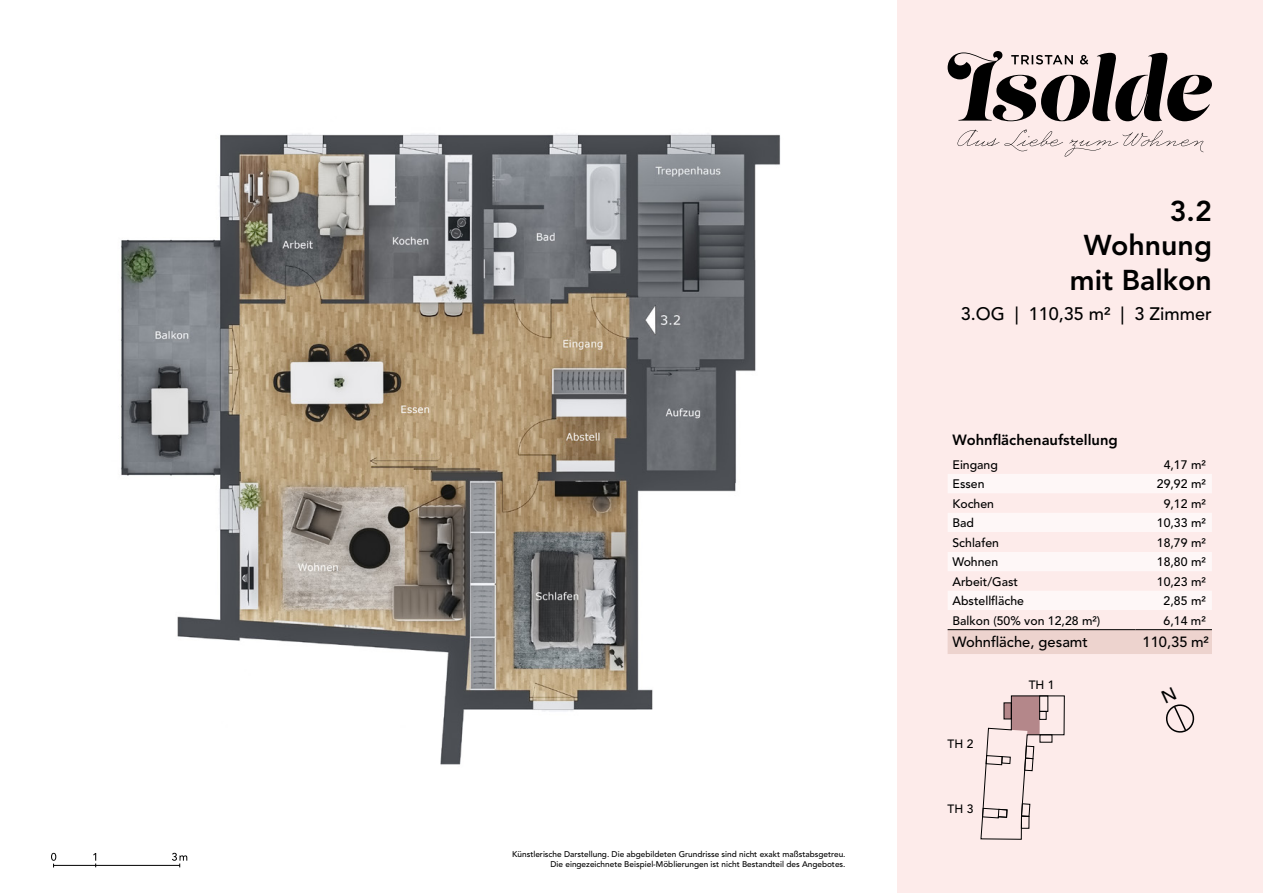
<style>
.page{position:relative;width:1263px;height:893px;background:#fff}
.page>*{position:absolute;margin:0;border:0;box-sizing:border-box;transform-origin:0 0}
.t1{font:800 28.5px/34.5px "Avenir LT Std";color:#000;text-align:right}
.t2{font:500 18px "Avenir LT Std";color:#000}
.t3{font:500 14.7px "Avenir LT Std";color:#000}
.t4{font:800 14.7px "Avenir LT Std";color:#000}
.t5{font:500 12.3px "Avenir LT Std";color:#000}
.t6{font:500 12px "Avenir LT Std";color:#000}
.t7{font:500 8.25px/10.5px "Avenir LT Std";color:#000;text-align:right}
</style>
<div class="page">
<div style="left:896px;top:0;width:367px;height:893px;background:#fdebea"></div>
<svg style="left:948px;top:51px;width:264px;height:70px"></svg>
<svg style="left:957px;top:129px;width:246px;height:28px"></svg>
<img style="left:121px;top:133px;width:660px;height:632px">
<svg style="left:948px;top:474px;width:264px;height:180px"></svg>
<svg style="left:980px;top:695px;width:85px;height:145px"></svg>
<div style="left:1021px;top:816px;width:8px;height:12px;border:1px solid #000"></div>
<hr style="left:54px;top:865px;width:126px;height:1px;background:#000">
<svg style="left:51px;top:853px;width:5px;height:14px"></svg>
<svg style="left:93px;top:853px;width:3px;height:14px"></svg>
<svg style="left:172px;top:853px;width:15px;height:14px"></svg>
<svg style="left:1166px;top:704px;width:29px;height:29px"></svg>
<p class="t7" style="left:512px;top:849px;width:335px">Künstlerische Darstellung. Die abgebildeten Grundrisse sind nicht exakt maßstabsgetreu.<br>Die eingezeichnete Beispiel-Möblierungen ist nicht Bestandteil des Angebotes.</p>
<h1 class="t1" style="left:1070px;top:193px;width:143px">3.2<br>Wohnung mit Balkon</h1>
<h2 class="t2" style="left:961px;top:303px;width:253px">3.OG | 110,35 m² | 3 Zimmer</h2>
<h3 class="t4" style="left:952px;top:431px;width:167px">Wohnflächenaufstellung</h3>
<h3 class="t5" style="left:952px;top:457px;width:47px">Eingang</h3>
<h3 class="t5" style="left:1164px;top:457px;width:44px">4,17 m²</h3>
<h3 class="t5" style="left:952px;top:477px;width:34px">Essen</h3>
<h3 class="t5" style="left:1157px;top:477px;width:51px">29,92 m²</h3>
<h3 class="t5" style="left:952px;top:496px;width:43px">Kochen</h3>
<h3 class="t5" style="left:1164px;top:496px;width:44px">9,12 m²</h3>
<h3 class="t5" style="left:952px;top:516px;width:23px">Bad</h3>
<h3 class="t5" style="left:1157px;top:516px;width:51px">10,33 m²</h3>
<h3 class="t5" style="left:952px;top:535px;width:48px">Schlafen</h3>
<h3 class="t5" style="left:1157px;top:535px;width:51px">18,79 m²</h3>
<h3 class="t5" style="left:952px;top:555px;width:47px">Wohnen</h3>
<h3 class="t5" style="left:1157px;top:555px;width:51px">18,80 m²</h3>
<h3 class="t5" style="left:952px;top:574px;width:67px">Arbeit/Gast</h3>
<h3 class="t5" style="left:1157px;top:574px;width:51px">10,23 m²</h3>
<h3 class="t5" style="left:952px;top:594px;width:73px">Abstellfläche</h3>
<h3 class="t5" style="left:1164px;top:594px;width:44px">2,85 m²</h3>
<h3 class="t5" style="left:952px;top:613px;width:149px">Balkon (50% von 12,28 m²)</h3>
<h3 class="t5" style="left:1163px;top:613px;width:44px">6,14 m²</h3>
<h3 class="t3" style="left:952px;top:634px;width:137px">Wohnfläche, gesamt</h3>
<h3 class="t3" style="left:1142px;top:634px;width:68px">110,35 m²</h3>
<h3 class="t6" style="left:948px;top:737px;width:27px">TH 2</h3>
<h3 class="t6" style="left:948px;top:802px;width:27px">TH 3</h3>
<h3 class="t6" style="left:1029px;top:677px;width:27px">TH 1</h3>
</div>
